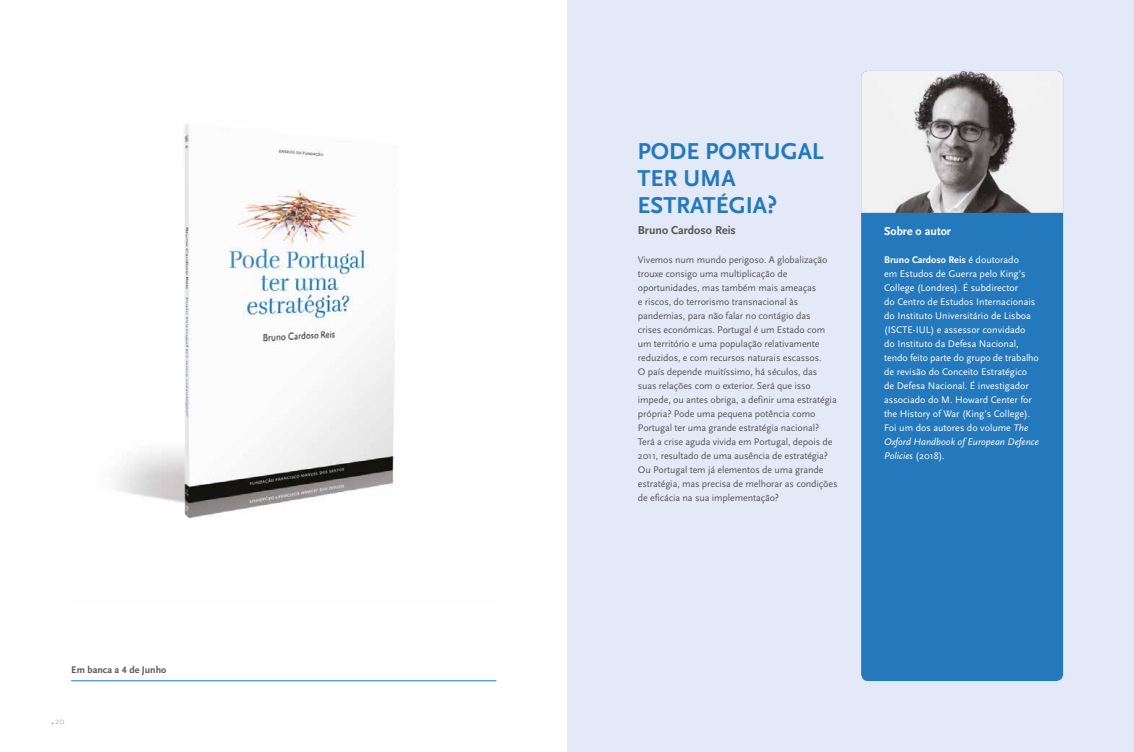
<style>
.page{position:relative;width:1134px;height:752px;background:#fff}
.page>*{position:absolute;margin:0;border:0;box-sizing:border-box;transform-origin:0 0}
.t1{font:24px/27px "Scala Sans Bold LF";color:#2379bc}
.t2{font:12px "Scala Sans Bold LF";color:#575756}
.t3{font:12px "Scala Sans Bold LF";color:#fff}
.t4{font:10px/14px "Scala Sans";letter-spacing:-.01em;color:#575756}
.t5{font:10px/14px "Scala Sans";color:#fff}
.t6{font:10px/14px "Scala Sans Regular LF Italic";color:#fff}
.t7{font:10px "Scala Sans Bold LF";color:#fff}
.t8{font:10px "Scala Sans Bold LF";color:#575756}
.t9{font:300 9px "Scala Sans";color:#9d9d9c}
.s1{font-family:"Scala Sans"}
.s2{font-family:"Scala Sans Regular LF Italic"}
</style>
<div class="page">
<img style="left:115px;top:124px;width:280px;height:394px">
<div style="left:567px;top:0;width:567px;height:751px;background:#e4e9f7"></div>
<div style="left:861px;top:71px;width:202px;height:609px;background:#2379bc;border-radius:7px"></div>
<img style="left:861px;top:71px;width:202px;height:142px">
<hr style="left:71px;top:680px;width:425px;height:1px;background:#2379bc">
<p class="t8" style="left:71px;top:664px;width:97px">Em banca a 4 de Junho</p>
<p class="t9" style="left:55px;top:716px;width:11px">20</p>
<h1 class="t1" style="left:638px;top:138px;width:188px">PODE PORTUGAL<br>TER UMA<br>ESTRATÉGIA?</h1>
<p class="t2" style="left:638px;top:224px;width:100px">Bruno Cardoso Reis</p>
<p class="t3" style="left:884px;top:224px;width:68px">Sobre o autor</p>
<p class="t4" style="left:638px;top:253px;width:201px">Vivemos num mundo perigoso. A globalização trouxe consigo uma multiplicação de oportunidades, mas também mais ameaças<br>e riscos, do terrorismo transnacional às pandemias, para não falar no contágio das<br>crises económicas. Portugal é um Estado com um território e uma população relativamente reduzidos, e com recursos naturais escassos.<br>O país depende muitíssimo, há séculos, das suas relações com o exterior. Será que isso impede, ou antes obriga, a definir uma estratégia própria? Pode uma pequena potência como Portugal ter uma grande estratégia nacional?<br>Terá a crise aguda vivida em Portugal, depois de 2011, resultado de uma ausência de estratégia?<br>Ou Portugal tem já elementos de uma grande estratégia, mas precisa de melhorar as condições de eficácia na sua implementação?</p>
<p class="t7" style="left:884px;top:254px;width:136px">Bruno Cardoso Reis <span class="s1">é doutorado</span></p>
<p class="t5" style="left:884px;top:267px;width:156px">em Estudos de Guerra pelo King’s College (Londres). É subdirector<br>do Centro de Estudos Internacionais do Instituto Universitário de Lisboa (ISCTE-IUL) e assessor convidado<br>do Instituto da Defesa Nacional, tendo feito parte do grupo de trabalho de revisão do Conceito Estratégico de Defesa Nacional. É investigador associado do M. Howard Center for the History of War (King’s College).<br>Foi um dos autores do volume <span class="s2">The</span></p>
<p class="t6" style="left:884px;top:435px;width:156px">Oxford Handbook of European Defence<br>Policies <span class="s1">(2018).</span></p>
</div>
